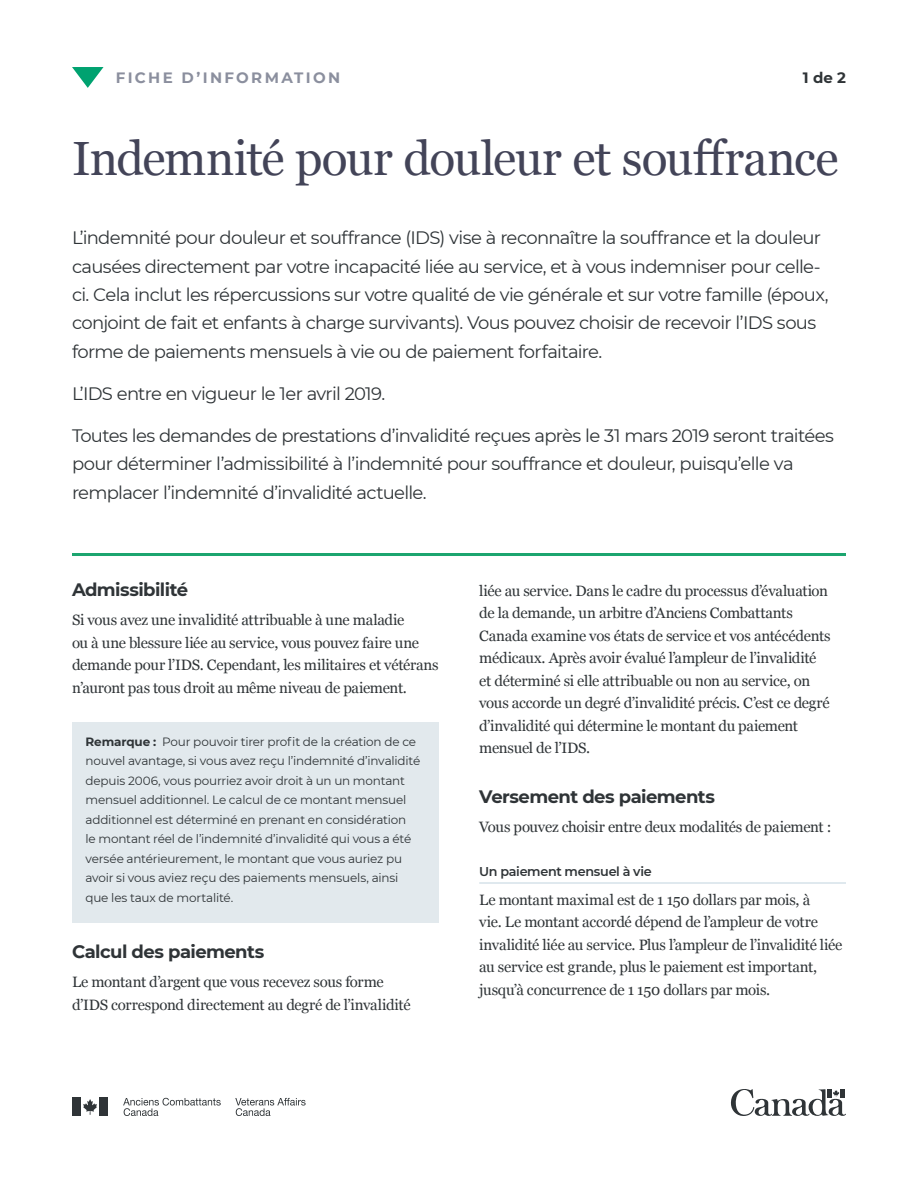
<style>
.page{position:relative;width:918px;height:1188px;background:#fff}
.page>*{position:absolute;margin:0;border:0;box-sizing:border-box;transform-origin:0 0}
.t1{font:48px "Georgia";letter-spacing:-.02em;color:#434458}
.t2{font:18px/28.5px "Montserrat";letter-spacing:-.04em;color:#2f3437}
.t3{font:700 18px "Montserrat";letter-spacing:-.03em;color:#2f3437}
.t4{font:15px/22.5px "Georgia";letter-spacing:-.015em;color:#2f3437}
.t5{font:700 15px "Montserrat";letter-spacing:.155em;color:#8b8f9e}
.t6{font:700 15px "Montserrat";color:#2f3437}
.t7{font:600 12.75px "Montserrat";letter-spacing:-.02em;color:#2f3437}
.t8{font:12px/19.5px "Montserrat";letter-spacing:-.015em;color:#2f3437}
.s1{font-weight:700}
</style>
<div class="page">
<svg style="left:72px;top:67px;width:32px;height:21px"></svg>
<svg style="left:730px;top:1089px;width:116px;height:27px"></svg>
<svg style="left:235px;top:1098px;width:71px;height:18px"></svg>
<svg style="left:123px;top:1098px;width:98px;height:18px"></svg>
<div style="left:72px;top:1098px;width:8px;height:18px;background:#2f3437"></div>
<div style="left:100px;top:1098px;width:8px;height:18px;background:#2f3437"></div>
<svg style="left:83px;top:1099px;width:14px;height:16px"></svg>
<div style="left:72px;top:722px;width:367px;height:200px;background:#e2e9ed"></div>
<hr style="left:72px;top:553px;width:774px;height:3px;background:#1ca56f">
<hr style="left:479px;top:882px;width:367px;height:2px;background:#d5e2e9">
<p class="t5" style="left:116px;top:66px;width:226px">FICHE D’INFORMATION</p>
<p class="t6" style="left:803px;top:66px;width:45px">1 de 2</p>
<h1 class="t1" style="left:72px;top:123px;width:768px">Indemnité pour douleur et souffrance</h1>
<p class="t2" style="left:72px;top:223px;width:758px">L’indemnité pour douleur et souffrance (IDS) vise à reconnaître la souffrance et la douleur causées directement par votre incapacité liée au service, et à vous indemniser pour celle&shy;ci. Cela inclut les répercussions sur votre qualité de vie générale et sur votre famille (époux, conjoint de fait et enfants à charge survivants). Vous pouvez choisir de recevoir l’IDS sous forme de paiements mensuels à vie ou de paiement forfaitaire.</p>
<p class="t2" style="left:72px;top:379px;width:315px">L’IDS entre en vigueur le 1er avril 2019.</p>
<p class="t2" style="left:72px;top:421px;width:764px">Toutes les demandes de prestations d’invalidité reçues après le 31 mars 2019 seront traitées pour déterminer l’admissibilité à l’indemnité pour souffrance et douleur, puisqu’elle va remplacer l’indemnité d’invalidité actuelle.</p>
<p class="t3" style="left:72px;top:576px;width:118px">Admissibilité</p>
<p class="t4" style="left:72px;top:608px;width:368px">Si vous avez une invalidité attribuable à une maladie<br>ou à une blessure liée au service, vous pouvez faire une demande pour l’IDS. Cependant, les militaires et vétérans n’auront pas tous droit au même niveau de paiement.</p>
<p class="t8" style="left:86px;top:731px;width:336px"><span class="s1">Remarque :</span> Pour pouvoir tirer profit de la création de ce nouvel avantage, si vous avez reçu l’indemnité d’invalidité depuis 2006, vous pourriez avoir droit à un un montant mensuel additionnel. Le calcul de ce montant mensuel additionnel est déterminé en prenant en considération<br>le montant réel de l’indemnité d’invalidité qui vous a été versée antérieurement, le montant que vous auriez pu avoir si vous aviez reçu des paiements mensuels, ainsi que les taux de mortalité.</p>
<p class="t3" style="left:72px;top:939px;width:194px">Calcul des paiements</p>
<p class="t4" style="left:72px;top:970px;width:340px">Le montant d’argent que vous recevez sous forme d’IDS correspond directement au degré de l’invalidité</p>
<p class="t4" style="left:479px;top:579px;width:353px">liée au service. Dans le cadre du processus d’évaluation de la demande, un arbitre d’Anciens Combattants Canada examine vos états de service et vos antécédents médicaux. Après avoir évalué l’ampleur de l’invalidité et déterminé si elle attribuable ou non au service, on vous accorde un degré d’invalidité précis. C’est ce degré d’invalidité qui détermine le montant du paiement mensuel de l’IDS.</p>
<p class="t3" style="left:479px;top:783px;width:237px">Versement des paiements</p>
<p class="t4" style="left:479px;top:815px;width:354px">Vous pouvez choisir entre deux modalités de paiement :</p>
<p class="t7" style="left:479px;top:862px;width:174px">Un paiement mensuel à vie</p>
<p class="t4" style="left:479px;top:888px;width:365px">Le montant maximal est de 1 150 dollars par mois, à<br>vie. Le montant accordé dépend de l’ampleur de votre invalidité liée au service. Plus l’ampleur de l’invalidité liée au service est grande, plus le paiement est important, jusqu’à concurrence de 1 150 dollars par mois.</p>
</div>
